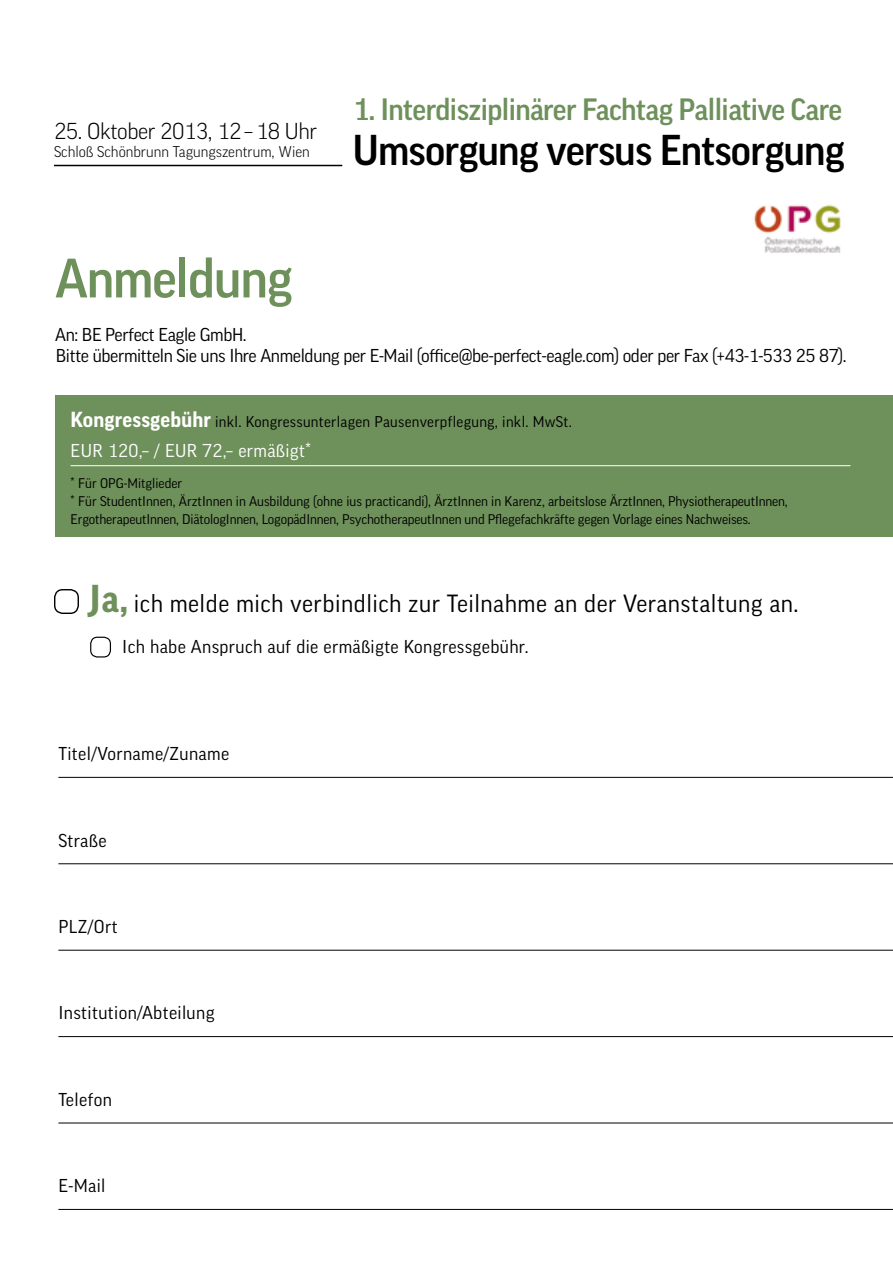
<style>
.page{position:relative;width:893px;height:1263px;background:#fff}
.page>*{position:absolute;margin:0;border:0;box-sizing:border-box;transform-origin:0 0}
.t1{font:500 53.55px "Weekend";letter-spacing:-.02em;color:#6e905b}
.t2{font:500 41.55px "Weekend";letter-spacing:-.02em;color:#000}
.t3{font:500 29.85px "Weekend";letter-spacing:-.02em;color:#6e905b}
.t4{font:24px "Weekend";letter-spacing:.02em;color:#000}
.t5{font:100 22.2px "Weekend";letter-spacing:-.02em;color:#000}
.t6{font:18px/21.6px "Weekend";letter-spacing:-.02em;color:#000}
.t7{font:18px "Weekend";letter-spacing:.02em;color:#000}
.t8{font:18px "Weekend";letter-spacing:.02em;color:#fff}
.t9{font:15px "Weekend";letter-spacing:.02em;color:#000}
.t10{font:100 15px "Weekend";color:#000}
.t11{font:13.5px/18px "Weekend";letter-spacing:-.01em;color:#000}
.s1{font-weight:700;font-size:21px;color:#fff}
.s2{font-weight:700;font-size:37.5px;color:#6e905b}
</style>
<div class="page">
<hr style="left:58px;top:777px;width:835px;height:1px;background:#000">
<hr style="left:58px;top:863px;width:835px;height:1px;background:#000">
<hr style="left:58px;top:950px;width:835px;height:1px;background:#000">
<hr style="left:58px;top:1036px;width:835px;height:1px;background:#000">
<hr style="left:58px;top:1123px;width:835px;height:1px;background:#000">
<hr style="left:58px;top:1209px;width:835px;height:1px;background:#000">
<div style="left:54px;top:589px;width:25px;height:25px;border:1px solid #000;border-radius:8px"></div>
<div style="left:56px;top:395px;width:837px;height:141px;background:#6e905b"></div>
<hr style="left:71px;top:465px;width:779px;height:1px;background:#fff">
<div style="left:90px;top:637px;width:21px;height:20px;border:1px solid #000;border-radius:7px"></div>
<hr style="left:54px;top:165px;width:288px;height:1px;background:#000">
<img style="left:754px;top:204px;width:87px;height:49px">
<h3 class="t5" style="left:54px;top:118px;width:264px">25. Oktober 2013, 12 – 18 Uhr</h3>
<p class="t10" style="left:54px;top:143px;width:257px">Schloß Schönbrunn Tagungszentrum, Wien</p>
<h3 class="t3" style="left:353px;top:92px;width:491px">1. Interdisziplinärer Fachtag Palliative Care</h3>
<h2 class="t2" style="left:353px;top:127px;width:493px">Umsorgung versus Entsorgung</h2>
<h1 class="t1" style="left:55px;top:248px;width:239px">Anmeldung</h1>
<h3 class="t6" style="left:55px;top:323px;width:793px">An: BE Perfect Eagle GmbH.<br>Bitte übermitteln Sie uns Ihre Anmeldung per E-Mail (office@be-perfect-eagle.com) oder per Fax (+43-1-533 25 87).</h3>
<p class="t9" style="left:71px;top:413px;width:503px"><span class="s1">Kongressgebühr</span> inkl. Kongressunterlagen Pausenverpflegung, inkl. MwSt.</p>
<h3 class="t8" style="left:71px;top:440px;width:242px">EUR 120,– / EUR 72,– ermäßigt*</h3>
<p class="t11" style="left:71px;top:474px;width:719px">* Für OPG-Mitglieder<br>* Für StudentInnen, ÄrztInnen in Ausbildung (ohne ius practicandi), ÄrztInnen in Karenz, arbeitslose ÄrztInnen, PhysiotherapeutInnen,<br>ErgotherapeutInnen, DiätologInnen, LogopädInnen, PsychotherapeutInnen und Pflegefachkräfte gegen Vorlage eines Nachweises.</p>
<h3 class="t4" style="left:89px;top:589px;width:711px"><span class="s2">Ja,</span> ich melde mich verbindlich zur Teilnahme an der Veranstaltung an.</h3>
<h3 class="t7" style="left:122px;top:636px;width:408px">Ich habe Anspruch auf die ermäßigte Kongressgebühr.</h3>
<h3 class="t7" style="left:58px;top:743px;width:172px">Titel/Vorname/Zuname</h3>
<h3 class="t7" style="left:58px;top:830px;width:50px">Straße</h3>
<h3 class="t7" style="left:58px;top:916px;width:61px">PLZ/Ort</h3>
<h3 class="t7" style="left:58px;top:1003px;width:158px">Institution/Abteilung</h3>
<h3 class="t7" style="left:58px;top:1089px;width:55px">Telefon</h3>
<h3 class="t7" style="left:58px;top:1175px;width:49px">E-Mail</h3>
</div>
